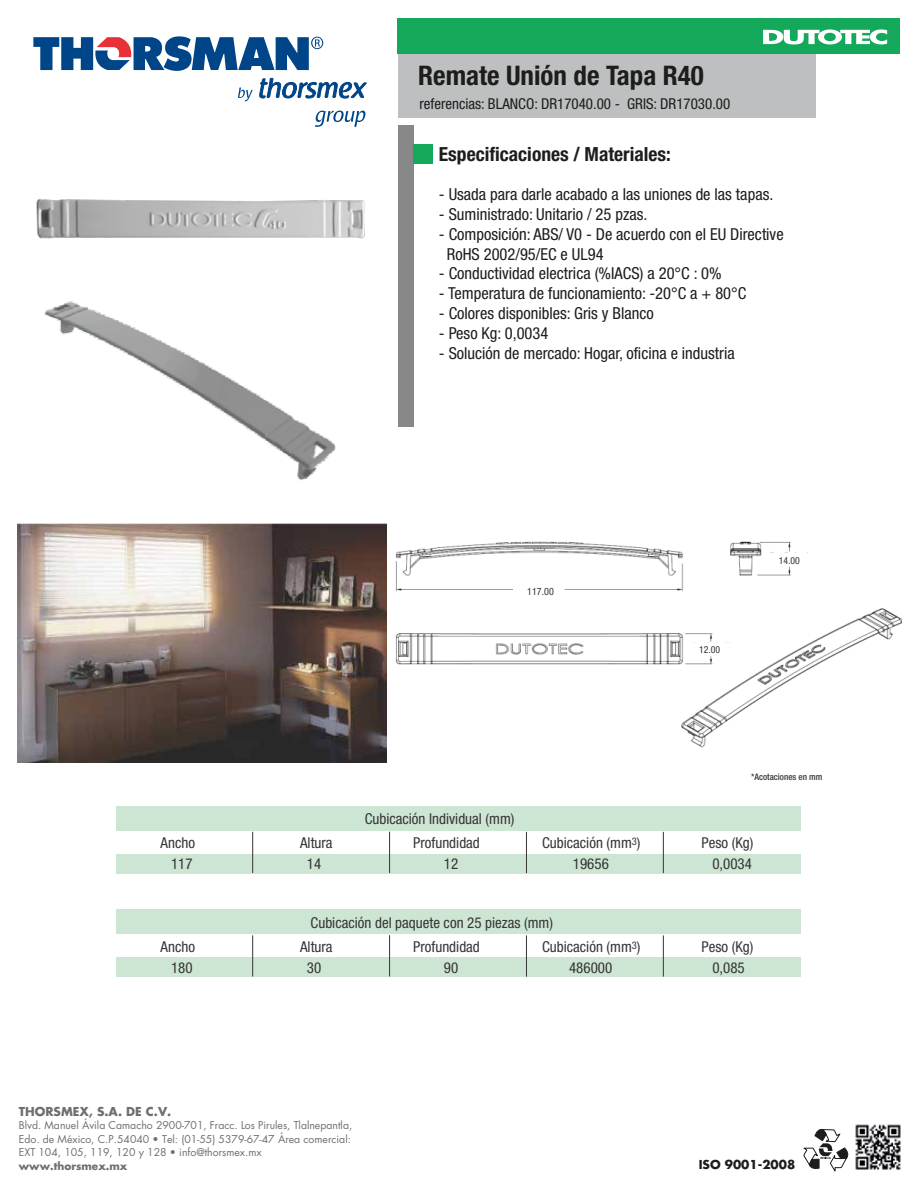
<style>
.page{position:relative;width:918px;height:1188px;background:#fff}
.page>*{position:absolute;margin:0;border:0;box-sizing:border-box;transform-origin:0 0}
.t1{font:700 condensed 27px "Helvetica Neue";color:#1d1d1b}
.t2{font:700 condensed 19.5px "Helvetica Neue";color:#1d1d1b}
.t3{font:condensed 16.5px/19.8px "Helvetica Neue";color:#1d1d1b}
.t4{font:condensed 15px "Helvetica Neue";color:#373435}
.t5{font:condensed 15px "Helvetica Neue";color:#1d1d1b}
.t6{font:700 12px "Futura";color:#706f6f}
.t7{font:700 12px "Futura";color:#1d1d1b}
.t8{font:10.5px/13.5px "Futura";color:#706f6f}
.t9{font:700 10.5px "Futura";color:#706f6f}
.t10{font:condensed 10.05px "Helvetica Neue";color:#373435}
.t11{font:condensed 9.75px "Helvetica Neue";color:#373435}
.t12{font:500 condensed 9px "Helvetica Neue";color:#373435}
</style>
<div class="page">
<div style="left:398px;top:125px;width:16px;height:301px;background:#878787"></div>
<svg style="left:33px;top:36px;width:290px;height:35px"></svg>
<svg style="left:238px;top:87px;width:15px;height:14px"></svg>
<svg style="left:259px;top:77px;width:108px;height:22px"></svg>
<svg style="left:315px;top:111px;width:50px;height:16px"></svg>
<div style="left:398px;top:46px;width:418px;height:72px;background:#bdbfc1"></div>
<div style="left:398px;top:18px;width:502px;height:36px;background:#13a85a"></div>
<svg style="left:763px;top:29px;width:124px;height:15px"></svg>
<div style="left:414px;top:144px;width:19px;height:19px;background:#13a85a"></div>
<img style="left:855px;top:1124px;width:46px;height:46px">
<svg style="left:803px;top:1129px;width:54px;height:43px"></svg>
<img style="left:395px;top:541px;width:507px;height:207px">
<div style="left:513px;top:579px;width:51px;height:23px;background:#fff"></div>
<div style="left:764px;top:553px;width:51px;height:13px;background:#fff"></div>
<div style="left:685px;top:643px;width:51px;height:13px;background:#fff"></div>
<img style="left:36px;top:198px;width:329px;height:41px">
<img style="left:44px;top:301px;width:292px;height:179px">
<div style="left:116px;top:806px;width:684px;height:25px;background:#cde6d4"></div>
<div style="left:116px;top:854px;width:684px;height:19px;background:#cde6d4"></div>
<hr style="left:389px;top:832px;width:1px;height:41px;background:#373435">
<hr style="left:526px;top:832px;width:1px;height:41px;background:#373435">
<hr style="left:663px;top:832px;width:1px;height:41px;background:#373435">
<hr style="left:252px;top:832px;width:1px;height:41px;background:#373435">
<div style="left:116px;top:909px;width:684px;height:25px;background:#cde6d4"></div>
<div style="left:116px;top:958px;width:684px;height:19px;background:#cde6d4"></div>
<hr style="left:389px;top:935px;width:1px;height:41px;background:#373435">
<hr style="left:526px;top:935px;width:1px;height:42px;background:#373435">
<hr style="left:663px;top:935px;width:1px;height:42px;background:#373435">
<hr style="left:252px;top:935px;width:1px;height:42px;background:#373435">
<img style="left:18px;top:524px;width:369px;height:238px">
<h1 class="t1" style="left:418px;top:59px;width:287px">Remate Unión de Tapa R40</h1>
<p class="t5" style="left:419px;top:95px;width:312px">referencias: BLANCO: DR17040.00 - GRIS: DR17030.00</p>
<p class="t2" style="left:439px;top:142px;width:233px">Especificaciones / Materiales:</p>
<p class="t3" style="left:439px;top:184px;width:336px">- Usada para darle acabado a las uniones de las tapas.</p>
<p class="t3" style="left:439px;top:204px;width:210px">- Suministrado: Unitario / 25 pzas.</p>
<p class="t3" style="left:447px;top:224px;width:338px;text-indent:-8px">- Composición: ABS/ V0 - De acuerdo con el EU Directive<br>RoHS 2002/95/EC e UL94</p>
<p class="t3" style="left:439px;top:264px;width:284px">- Conductividad electrica (%IACS) a 20°C : 0%</p>
<p class="t3" style="left:439px;top:283px;width:309px">- Temperatura de funcionamiento: -20°C a + 80°C</p>
<p class="t3" style="left:439px;top:303px;width:216px">- Colores disponibles: Gris y Blanco</p>
<p class="t3" style="left:439px;top:323px;width:111px">- Peso Kg: 0,0034</p>
<p class="t3" style="left:439px;top:343px;width:297px">- Solución de mercado: Hogar, oficina e industria</p>
<p class="t10" style="left:527px;top:585px;width:28px">117.00</p>
<p class="t4" style="left:365px;top:810px;width:151px">Cubicación Individual (mm)</p>
<p class="t11" style="left:699px;top:644px;width:23px">12.00</p>
<p class="t11" style="left:779px;top:555px;width:23px">14.00</p>
<p class="t12" style="left:751px;top:771px;width:73px">*Acotaciones en mm</p>
<p class="t4" style="left:161px;top:834px;width:36px">Ancho</p>
<p class="t4" style="left:300px;top:834px;width:34px">Altura</p>
<p class="t4" style="left:413px;top:834px;width:68px">Profundidad</p>
<p class="t4" style="left:542px;top:834px;width:100px">Cubicación (mm<sup>3</sup>)</p>
<p class="t4" style="left:701px;top:834px;width:53px">Peso (Kg)</p>
<p class="t4" style="left:171px;top:855px;width:23px">117</p>
<p class="t4" style="left:307px;top:855px;width:16px">14</p>
<p class="t4" style="left:444px;top:855px;width:16px">12</p>
<p class="t4" style="left:573px;top:855px;width:38px">19656</p>
<p class="t4" style="left:712px;top:855px;width:41px">0,0034</p>
<p class="t4" style="left:311px;top:914px;width:244px">Cubicación del paquete con 25 piezas (mm)</p>
<p class="t4" style="left:161px;top:938px;width:36px">Ancho</p>
<p class="t4" style="left:300px;top:938px;width:34px">Altura</p>
<p class="t4" style="left:413px;top:938px;width:68px">Profundidad</p>
<p class="t4" style="left:542px;top:938px;width:100px">Cubicación (mm<sup>3</sup>)</p>
<p class="t4" style="left:701px;top:938px;width:53px">Peso (Kg)</p>
<p class="t4" style="left:171px;top:959px;width:23px">180</p>
<p class="t4" style="left:307px;top:959px;width:16px">30</p>
<p class="t4" style="left:444px;top:959px;width:16px">90</p>
<p class="t4" style="left:569px;top:959px;width:45px">486000</p>
<p class="t4" style="left:712px;top:959px;width:34px">0,085</p>
<p class="t6" style="left:19px;top:1103px;width:154px">THORSMEX, S.A. DE C.V.</p>
<p class="t8" style="left:19px;top:1119px;width:335px">Blvd. Manuel Ávila Camacho 2900-701, Fracc. Los Pirules, Tlalnepantla,<br>Edo. de México, C.P.54040 • Tel: (01-55) 5379-67-47 Área comercial:<br>EXT 104, 105, 119, 120 y 128 • info@thorsmex.mx</p>
<p class="t9" style="left:19px;top:1159px;width:110px">www.thorsmex.mx</p>
<p class="t7" style="left:699px;top:1156px;width:98px">ISO 9001-2008</p>
</div>
